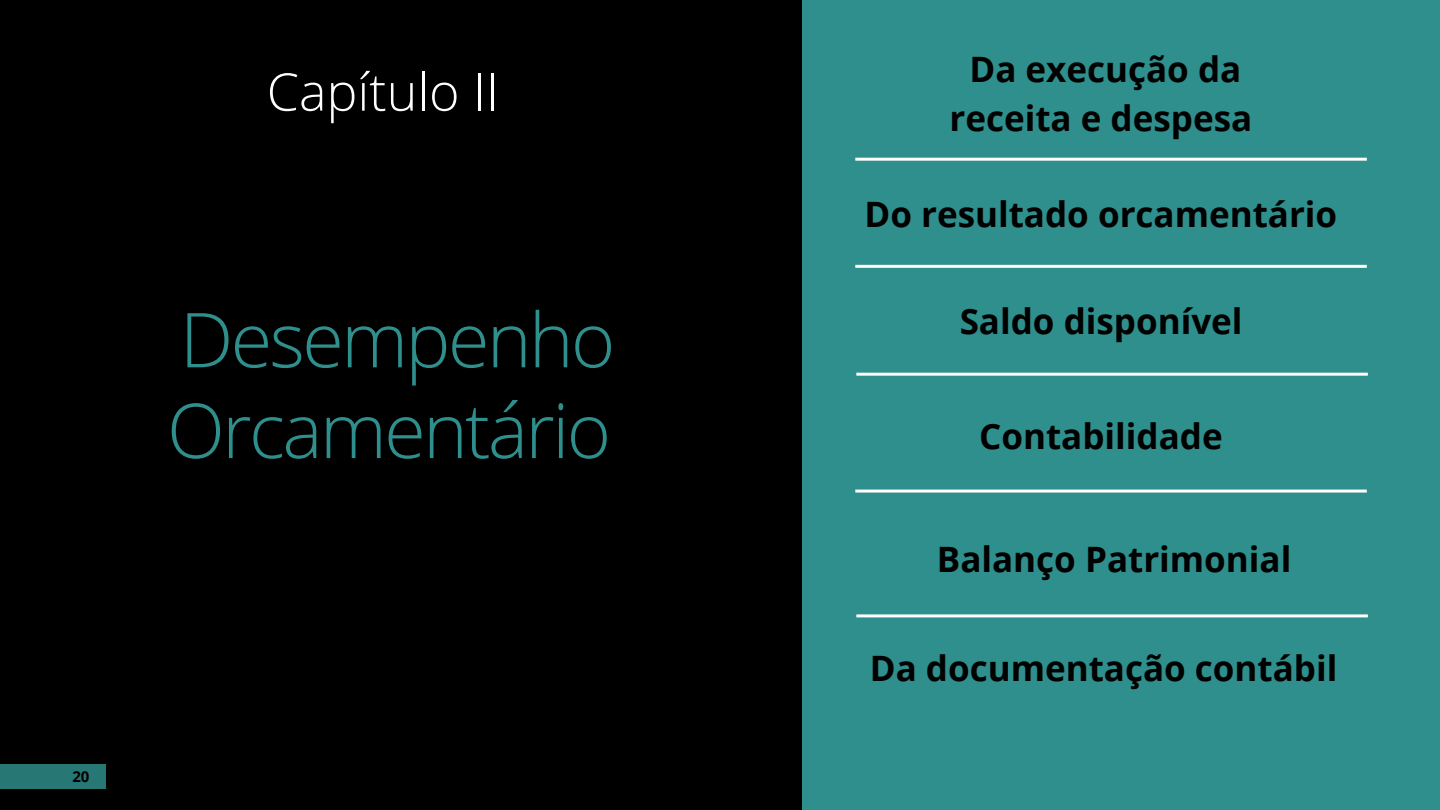
<style>
.page{position:relative;width:1440px;height:810px;background:#000}
.page>*{position:absolute;margin:0;border:0;box-sizing:border-box;transform-origin:0 0}
.t1{font:300 75.8px/90.8px "Open Sans";letter-spacing:-.035em;color:#2f8f8d}
.t2{font:300 52px "Open Sans";color:#fff}
.t3{font:700 35px "Open Sans";color:#000}
.t4{font:700 15px "Open Sans";color:#000}
</style>
<div class="page">
<div style="left:802px;top:0;width:638px;height:810px;background:#2f8f8d"></div>
<hr style="left:855px;top:158px;width:512px;height:3px;background:#fff">
<hr style="left:856px;top:373px;width:512px;height:3px;background:#fff">
<hr style="left:855px;top:490px;width:512px;height:3px;background:#fff">
<hr style="left:856px;top:614px;width:512px;height:3px;background:#fff">
<hr style="left:855px;top:265px;width:512px;height:3px;background:#fff">
<div style="left:0;top:764px;width:105px;height:24px;background:#277775"></div>
<p class="t2" style="left:267px;top:55px;width:234px">Capítulo II</p>
<p class="t1" style="left:167px;top:293px;width:450px">Desempenho<br>Orcamentário</p>
<p class="t4" style="left:72px;top:766px;width:19px">20</p>
<p class="t3" style="left:970px;top:45px;width:273px">Da execução da</p>
<p class="t3" style="left:950px;top:94px;width:304px">receita e despesa</p>
<p class="t3" style="left:864px;top:190px;width:474px">Do resultado orcamentário</p>
<p class="t3" style="left:960px;top:297px;width:284px">Saldo disponível</p>
<p class="t3" style="left:979px;top:411px;width:245px">Contabilidade</p>
<p class="t3" style="left:937px;top:534px;width:356px">Balanço Patrimonial</p>
<p class="t3" style="left:870px;top:643px;width:469px">Da documentação contábil</p>
</div>
